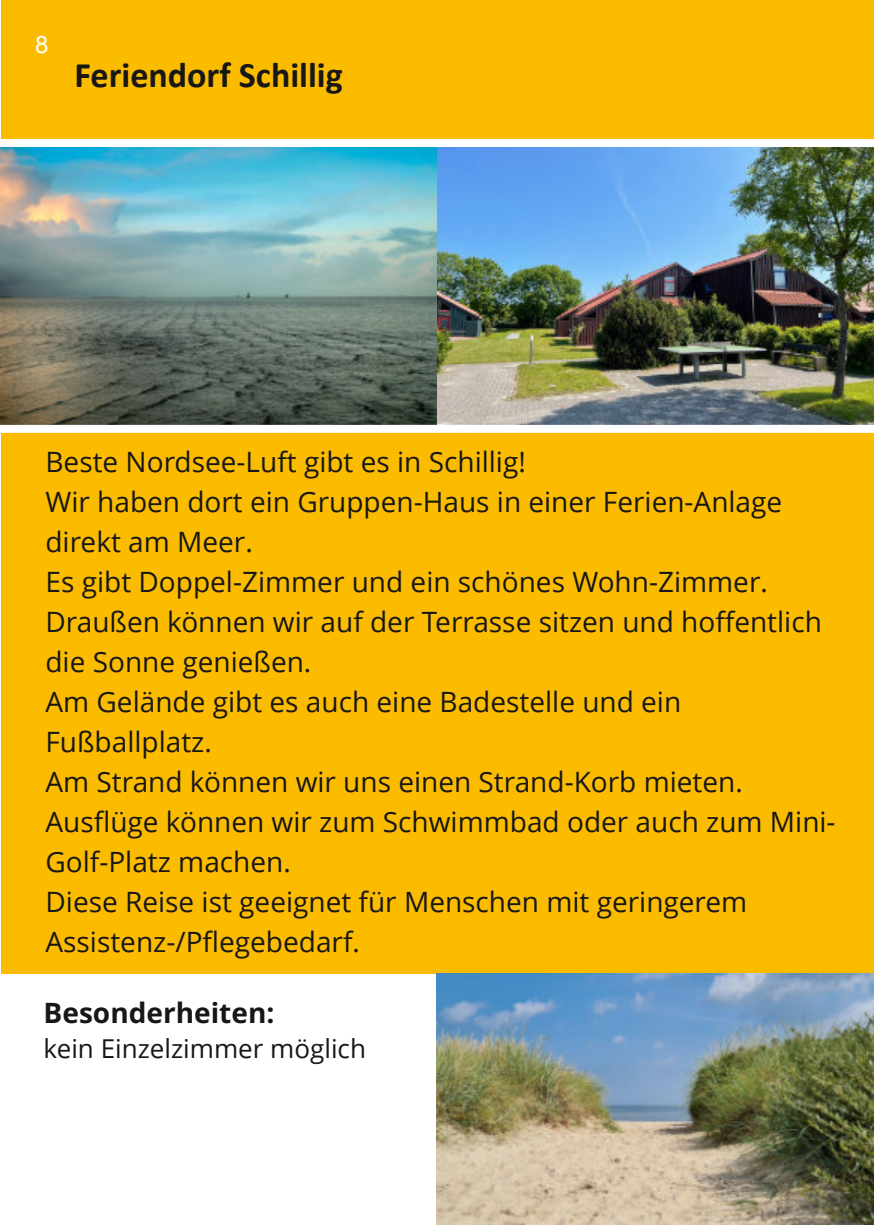
<style>
.page{position:relative;width:874px;height:1225px;background:#fff}
.page>*{position:absolute;margin:0;border:0;box-sizing:border-box;transform-origin:0 0}
.t1{font:700 36px "Calibri";color:#181715}
.t2{font:28px/40px "Open Sans";color:#181715}
.t3{font:700 28px "Open Sans";color:#181715}
.t4{font:26px "Open Sans";color:#181715}
.t5{font:24px "Arial";color:#fff}
</style>
<div class="page">
<div style="left:1px;top:0;width:872px;height:1224px;background:#fbbc00"></div>
<img style="left:0;top:147px;width:437px;height:278px">
<img style="left:437px;top:147px;width:436px;height:278px">
<div style="left:0;top:425px;width:873px;height:8px;background:#fff"></div>
<div style="left:0;top:139px;width:873px;height:8px;background:#fff"></div>
<div style="left:0;top:974px;width:873px;height:251px;background:#fff"></div>
<img style="left:436px;top:973px;width:437px;height:252px">
<p class="t5" style="left:35px;top:35px;width:15px">8</p>
<p class="t1" style="left:75px;top:60px;width:270px">Feriendorf Schillig</p>
<p class="t2" style="left:45px;top:445px;width:791px">Beste Nordsee-Luft gibt es in Schillig!<br>Wir haben dort ein Gruppen-Haus in einer Ferien-Anlage direkt am Meer.<br>Es gibt Doppel-Zimmer und ein schönes Wohn-Zimmer.<br>Draußen können wir auf der Terrasse sitzen und hoffentlich die Sonne genießen.<br>Am Gelände gibt es auch eine Badestelle und ein Fußballplatz.<br>Am Strand können wir uns einen Strand-Korb mieten.<br>Ausflüge können wir zum Schwimmbad oder auch zum Mini-Golf-Platz machen.<br>Diese Reise ist geeignet für Menschen mit geringerem Assistenz-/Pflegebedarf.</p>
<p class="t3" style="left:44px;top:993px;width:232px">Besonderheiten:</p>
<p class="t4" style="left:44px;top:1038px;width:324px">kein Einzelzimmer möglich</p>
</div>
